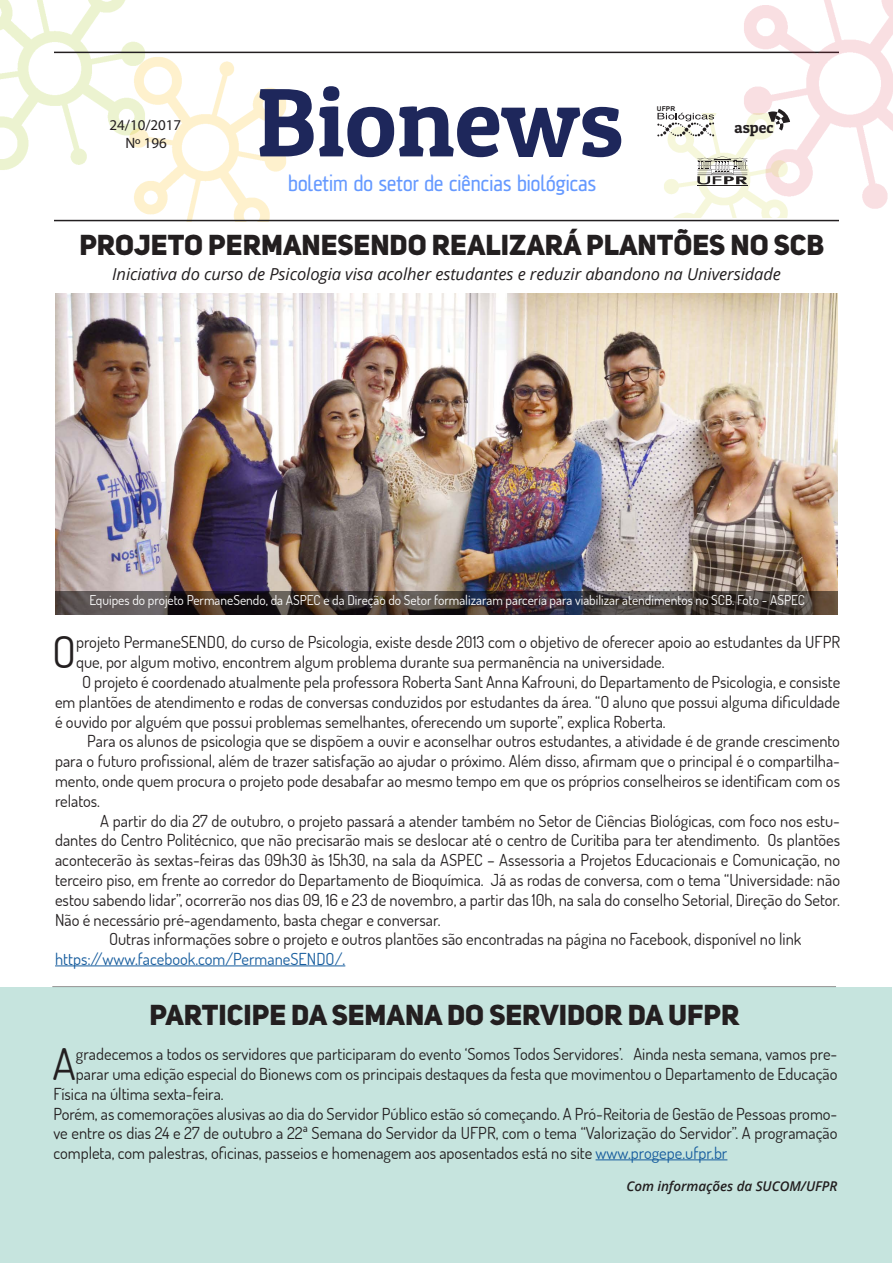
<style>
.page{position:relative;width:893px;height:1263px;background:#fff}
.page>*{position:absolute;margin:0;border:0;box-sizing:border-box;transform-origin:0 0}
.t1{font:97.5px "Patua One";color:#1e275b}
.t2{font:43.5px "Dosis";color:#231f20}
.t3{font:28.5px "Uni Sans Heavy CAPS";color:#231f20}
.t4{font:22.5px "AF Klampenborg";color:#6599ff}
.t5{font:16.5px/19.8px "Dosis";color:#231f20;text-align:justify}
.t6{font:italic 16.5px "Open Sans";letter-spacing:-.005em;color:#231f20}
.t7{font:16.5px "Dosis";color:#175d9e}
.t8{font:15.9px "Patua One";color:#231f20}
.t9{font:15px "Myriad Pro";color:#231f20}
.t10{font:13.5px "Dosis";color:#fff}
.t11{font:italic 600 13.5px "Open Sans";letter-spacing:-.005em;color:#231f20}
.t12{font:700 6.6px "Arial";color:#231f20}
.s1{color:#175d9e}
</style>
<div class="page">
<img style="left:0;top:0;width:126px;height:170px">
<img style="left:90px;top:15px;width:232px;height:205px">
<hr style="left:54px;top:52px;width:785px;height:1px;background:#231f20">
<hr style="left:54px;top:220px;width:785px;height:1px;background:#231f20">
<img style="left:697px;top:0;width:196px;height:209px">
<img style="left:657px;top:113px;width:158px;height:104px">
<svg style="left:657px;top:113px;width:57px;height:23px"></svg>
<hr style="left:697px;top:186px;width:50px;height:1px;background:#231f20">
<svg style="left:697px;top:156px;width:50px;height:28px"></svg>
<svg style="left:768px;top:109px;width:22px;height:22px"></svg>
<img style="left:55px;top:294px;width:783px;height:297px">
<hr style="left:55px;top:966px;width:290px;height:1px;background:#175d9e">
<svg style="left:55px;top:591px;width:783px;height:23px;background:#433a38"></svg>
<div style="left:0;top:987px;width:891px;height:276px;background:#c6e4de"></div>
<hr style="left:596px;top:1159px;width:131px;height:1px;background:#175d9e">
<p class="t9" style="left:109px;top:115px;width:73px">24/10/2017</p>
<p class="t9" style="left:125px;top:133px;width:43px">Nº 196</p>
<p class="t1" style="left:256px;top:62px;width:368px">Bionews</p>
<p class="t4" style="left:288px;top:171px;width:309px">boletim do setor de ciências biológicas</p>
<p class="t12" style="left:657px;top:104px;width:20px">UFPR</p>
<p class="t8" style="left:734px;top:118px;width:41px">aspec</p>
<p class="t3" style="left:79px;top:226px;width:746px">PROJETO PERMANESENDO REALIZARÁ PLANTÕES NO SCB</p>
<p class="t6" style="left:112px;top:263px;width:670px">Iniciativa do curso de Psicologia visa acolher estudantes e reduzir abandono na Universidade</p>
<p class="t10" style="left:89px;top:591px;width:717px">Equipes do projeto PermaneSendo, da ASPEC e da Direção do Setor formalizaram parceria para viabilizar atendimentos no SCB. Foto - ASPEC</p>
<p class="t2" style="left:52px;top:624px;width:26px">O</p>
<p class="t5" style="left:76px;top:632px;width:765px">projeto PermaneSENDO, do curso de Psicologia, existe desde 2013 com o objetivo de oferecer apoio ao estudantes da UFPR que, por algum motivo, encontrem algum problema durante sua permanência na universidade.</p>
<p class="t5" style="left:55px;top:672px;width:787px;text-indent:27px">O projeto é coordenado atualmente pela professora Roberta Sant Anna Kafrouni, do Departamento de Psicologia, e consiste em plantões de atendimento e rodas de conversas conduzidos por estudantes da área. “O aluno que possui alguma dificuldade é ouvido por alguém que possui problemas semelhantes, oferecendo um suporte”, explica Roberta.</p>
<p class="t5" style="left:55px;top:731px;width:786px;text-indent:32px">Para os alunos de psicologia que se dispõem a ouvir e aconselhar outros estudantes, a atividade é de grande crescimento para o futuro profissional, além de trazer satisfação ao ajudar o próximo. Além disso, afirmam que o principal é o compartilha&shy;mento, onde quem procura o projeto pode desabafar ao mesmo tempo em que os próprios conselheiros se identificam com os relatos.</p>
<p class="t5" style="left:55px;top:810px;width:786px;text-indent:45px">A partir do dia 27 de outubro, o projeto passará a atender também no Setor de Ciências Biológicas, com foco nos estu&shy;dantes do Centro Politécnico, que não precisarão mais se deslocar até o centro de Curitiba para ter atendimento. Os plantões acontecerão às sextas-feiras das 09h30 às 15h30, na sala da ASPEC – Assessoria a Projetos Educacionais e Comunicação, no terceiro piso, em frente ao corredor do Departamento de Bioquímica. Já as rodas de conversa, com o tema “Universidade: não estou sabendo lidar”, ocorrerão nos dias 09, 16 e 23 de novembro, a partir das 10h, na sala do conselho Setorial, Direção do Setor.<br>Não é necessário pré-agendamento, basta chegar e conversar.</p>
<p class="t5" style="left:109px;top:929px;width:694px">Outras informações sobre o projeto e outros plantões são encontradas na página no Facebook, disponível no link</p>
<p class="t7" style="left:55px;top:948px;width:292px">https://www.facebook.com/PermaneSENDO/.</p>
<p class="t3" style="left:150px;top:996px;width:592px">PARTICIPE DA SEMANA DO SERVIDOR DA UFPR</p>
<p class="t2" style="left:52px;top:1035px;width:25px">A</p>
<p class="t5" style="left:76px;top:1044px;width:763px">gradecemos a todos os servidores que participaram do evento ‘Somos Todos Servidores’. Ainda nesta semana, vamos pre-</p>
<p class="t5" style="left:76px;top:1064px;width:763px">parar uma edição especial do Bionews com os principais destaques da festa que movimentou o Departamento de Educação</p>
<p class="t5" style="left:53px;top:1083px;width:172px">Física na última sexta-feira.</p>
<p class="t5" style="left:53px;top:1103px;width:785px">Porém, as comemorações alusivas ao dia do Servidor Público estão só começando. A Pró-Reitoria de Gestão de Pessoas promo&shy;ve entre os dias 24 e 27 de outubro a 22ª Semana do Servidor da UFPR, com o tema “Valorização do Servidor”. A programação completa, com palestras, oficinas, passeios e homenagem aos aposentados está no site <span class="s1">www.progepe.ufpr.br</span></p>
<p class="t11" style="left:626px;top:1177px;width:213px">Com informações da SUCOM/UFPR</p>
</div>
